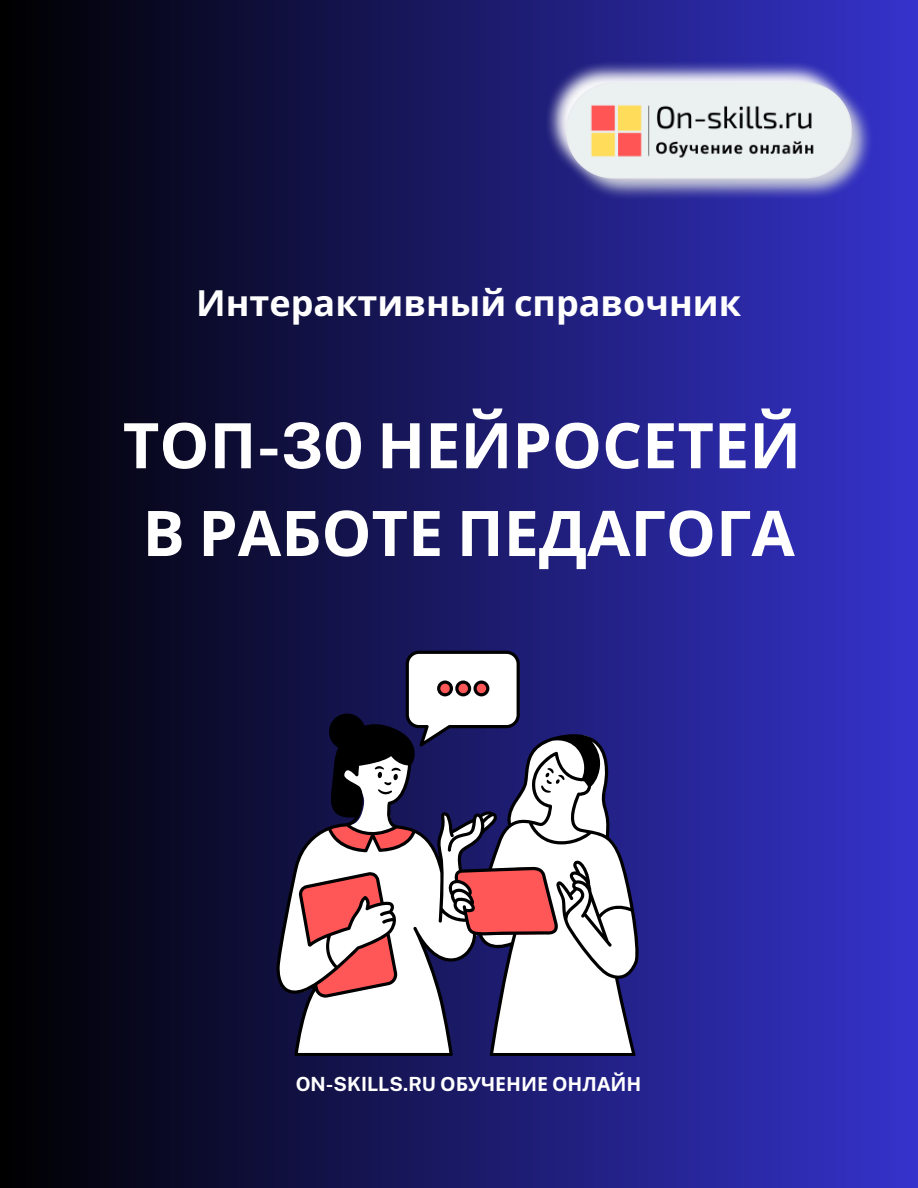
<style>
.page{position:relative;width:918px;height:1188px;background:#fff}
.page>*{position:absolute;margin:0;border:0;box-sizing:border-box;transform-origin:0 0}
.t1{font:700 63px/87.8px "Noto Sans";color:#fff;text-align:center}
.t2{font:700 36px "Noto Sans";color:#fff}
.t3{font:700 19.5px "Noto Sans";color:#fff}
.s1{font-family:"Public Sans"}
</style>
<div class="page">
<div style="left:0;top:0;width:918px;height:1188px;background:linear-gradient(to right,#000,#3533cb)"></div>
<img style="left:545px;top:60px;width:328px;height:141px">
<img style="left:579px;top:96px;width:257px;height:70px">
<svg style="left:275px;top:652px;width:363px;height:403px;background:#17165c"></svg>
<svg style="left:276px;top:714px;width:366px;height:342px"></svg>
<svg style="left:331px;top:651px;width:272px;height:167px"></svg>
<p class="t2" style="left:196px;top:277px;width:547px">Интерактивный справочник</p>
<h1 class="t1" style="left:123px;top:400px;width:680px">ТОП<span class="s1">-30</span> НЕЙРОСЕТЕЙ<br>В РАБОТЕ ПЕДАГОГА</h1>
<p class="t3" style="left:296px;top:1071px;width:347px"><span class="s1">ON-SKILLS.RU</span> ОБУЧЕНИЕ ОНЛАЙН</p>
</div>
